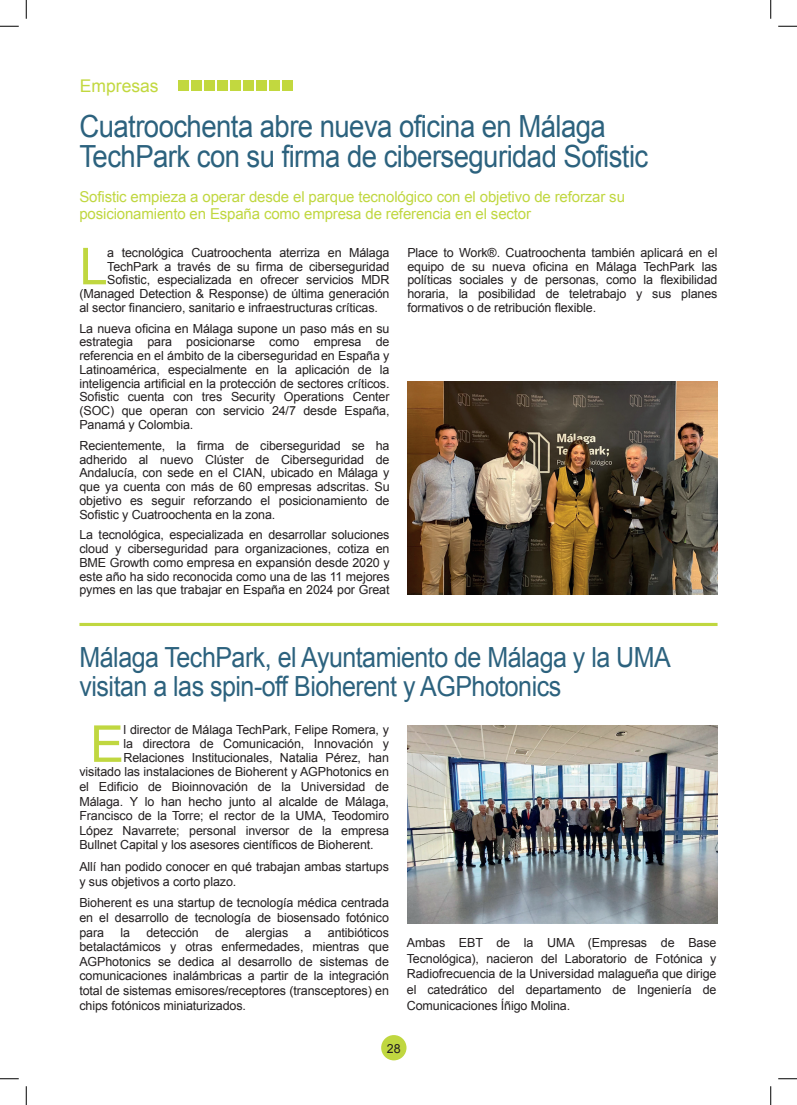
<style>
.page{position:relative;width:797px;height:1105px;background:#fff}
.page>*{position:absolute;margin:0;border:0;box-sizing:border-box;transform-origin:0 0}
.t1{font:50.88px "Arial";color:#c0d740}
.t2{font:30.5px/30px "Arial";letter-spacing:-.02em;color:#2c627e;scale:.9 1}
.t3{font:27.75px/28.8px "Arial";letter-spacing:-.02em;color:#2c627e;scale:.9 1}
.t4{font:17.5px "Arial";color:#c2d83f}
.t5{font:15px/17.5px "Arial";letter-spacing:-.01em;color:#c0d740}
.t6{font:12.5px/13.8px "Arial";letter-spacing:-.01em;color:#231f20;text-align:justify}
</style>
<div class="page">
<div style="left:381px;top:1035px;width:25px;height:25px;background:#c0d740;border-radius:50%"></div>
<hr style="left:79px;top:623px;width:638px;height:3px;background:#c0d740">
<img style="left:407px;top:725px;width:310px;height:199px">
<img style="left:407px;top:381px;width:310px;height:213px">
<div style="left:178px;top:81px;width:10px;height:10px;background:#c2d83f"></div>
<div style="left:191px;top:81px;width:10px;height:10px;background:#c2d83f"></div>
<div style="left:204px;top:81px;width:10px;height:10px;background:#c2d83f"></div>
<div style="left:217px;top:81px;width:10px;height:10px;background:#c2d83f"></div>
<div style="left:230px;top:81px;width:10px;height:10px;background:#c2d83f"></div>
<div style="left:243px;top:81px;width:11px;height:10px;background:#c2d83f"></div>
<div style="left:256px;top:81px;width:11px;height:10px;background:#c2d83f"></div>
<div style="left:270px;top:81px;width:10px;height:10px;background:#c2d83f"></div>
<div style="left:283px;top:81px;width:10px;height:10px;background:#c2d83f"></div>
<svg style="left:0;top:25px;width:19px;height:2px"></svg>
<svg style="left:778px;top:25px;width:19px;height:2px"></svg>
<svg style="left:0;top:1078px;width:19px;height:1px"></svg>
<svg style="left:778px;top:1078px;width:19px;height:1px"></svg>
<svg style="left:25px;top:0;width:2px;height:19px"></svg>
<svg style="left:25px;top:1086px;width:2px;height:19px"></svg>
<svg style="left:770px;top:0;width:1px;height:19px"></svg>
<svg style="left:770px;top:1086px;width:1px;height:19px"></svg>
<h3 class="t4" style="left:80px;top:74px;width:80px">Empresas</h3>
<h2 class="t2" style="left:79px;top:111px;width:633px">Cuatroochenta abre nueva oficina en Málaga<br>TechPark con su firma de ciberseguridad Sofistic</h2>
<p class="t5" style="left:79px;top:188px;width:547px">Sofistic empieza a operar desde el parque tecnológico con el objetivo de reforzar su posicionamiento en España como empresa de referencia en el sector</p>
<h1 class="t1" style="left:79px;top:233px;width:30px">L</h1>
<p class="t6" style="left:107px;top:246px;width:284px">a tecnológica Cuatroochenta aterriza en Málaga</p>
<p class="t6" style="left:407px;top:246px;width:311px">Place to Work®. Cuatroochenta también aplicará en el equipo de su nueva oficina en Málaga TechPark las políticas sociales y de personas, como la flexibilidad horaria, la posibilidad de teletrabajo y sus planes formativos o de retribución flexible.</p>
<p class="t6" style="left:107px;top:259px;width:284px">TechPark a través de su firma de ciberseguridad</p>
<p class="t6" style="left:107px;top:273px;width:284px">Sofistic, especializada en ofrecer servicios MDR</p>
<p class="t6" style="left:79px;top:287px;width:311px">(Managed Detection &amp; Response) de última generación</p>
<p class="t6" style="left:79px;top:301px;width:300px">al sector financiero, sanitario e infraestructuras críticas.</p>
<p class="t6" style="left:79px;top:322px;width:312px">La nueva oficina en Málaga supone un paso más en su estrategia para posicionarse como empresa de referencia en el ámbito de la ciberseguridad en España y Latinoamérica, especialmente en la aplicación de la inteligencia artificial en la protección de sectores críticos.<br>Sofistic cuenta con tres Security Operations Center (SOC) que operan con servicio 24/7 desde España, Panamá y Colombia.</p>
<p class="t6" style="left:79px;top:439px;width:312px">Recientemente, la firma de ciberseguridad se ha adherido al nuevo Clúster de Ciberseguridad de Andalucía, con sede en el CIAN, ubicado en Málaga y que ya cuenta con más de 60 empresas adscritas. Su objetivo es seguir reforzando el posicionamiento de Sofistic y Cuatroochenta en la zona.</p>
<p class="t6" style="left:79px;top:528px;width:312px">La tecnológica, especializada en desarrollar soluciones cloud y ciberseguridad para organizaciones, cotiza en BME Growth como empresa en expansión desde 2020 y este año ha sido reconocida como una de las 11 mejores pymes en las que trabajar en España en 2024 por Great</p>
<h3 class="t3" style="left:80px;top:643px;width:658px">Málaga TechPark, el Ayuntamiento de Málaga y la UMA visitan a las spin-off Bioherent y AGPhotonics</h3>
<h1 class="t1" style="left:90px;top:711px;width:35px">E</h1>
<p class="t6" style="left:123px;top:723px;width:267px">l director de Málaga TechPark, Felipe Romera, y</p>
<p class="t6" style="left:123px;top:737px;width:267px">la directora de Comunicación, Innovación y</p>
<p class="t6" style="left:123px;top:751px;width:267px">Relaciones Institucionales, Natalia Pérez, han</p>
<p class="t6" style="left:79px;top:765px;width:311px">visitado las instalaciones de Bioherent y AGPhotonics en</p>
<p class="t6" style="left:79px;top:780px;width:311px">el Edificio de Bioinnovación de la Universidad de</p>
<p class="t6" style="left:79px;top:794px;width:311px">Málaga. Y lo han hecho junto al alcalde de Málaga,</p>
<p class="t6" style="left:79px;top:809px;width:311px">Francisco de la Torre; el rector de la UMA, Teodomiro</p>
<p class="t6" style="left:79px;top:824px;width:311px">López Navarrete; personal inversor de la empresa</p>
<p class="t6" style="left:79px;top:838px;width:296px">Bullnet Capital y los asesores científicos de Bioherent.</p>
<p class="t6" style="left:79px;top:859px;width:311px;line-height:14.6px">Allí han podido conocer en qué trabajan ambas startups y sus objetivos a corto plazo.</p>
<p class="t6" style="left:79px;top:896px;width:311px;line-height:14.6px">Bioherent es una startup de tecnología médica centrada en el desarrollo de tecnología de biosensado fotónico para</p>
<p class="t6" style="left:79px;top:925px;width:311px;line-height:14.6px;text-indent:248px">antibióticos betalactámicos y otras enfermedades, mientras que AGPhotonics se dedica al desarrollo de sistemas de comunicaciones inalámbricas a partir de la integración total de sistemas emisores/receptores (transceptores) en chips fotónicos miniaturizados.</p>
<p class="t6" style="left:407px;top:935px;width:311px;line-height:15.6px">Ambas EBT de la UMA (Empresas de Base Tecnológica), nacieron del Laboratorio de Fotónica y Radiofrecuencia de la Universidad malagueña que dirige el catedrático del departamento de Ingeniería de Comunicaciones Íñigo Molina.</p>
<p class="t6" style="left:120px;top:925px;width:11px">la</p>
<p class="t6" style="left:146px;top:925px;width:54px">detección</p>
<p class="t6" style="left:215px;top:925px;width:15px">de</p>
<p class="t6" style="left:245px;top:925px;width:44px">alergias</p>
<p class="t6" style="left:304px;top:925px;width:8px">a</p>
<p class="t6" style="left:387px;top:1041px;width:15px">28</p>
</div>
